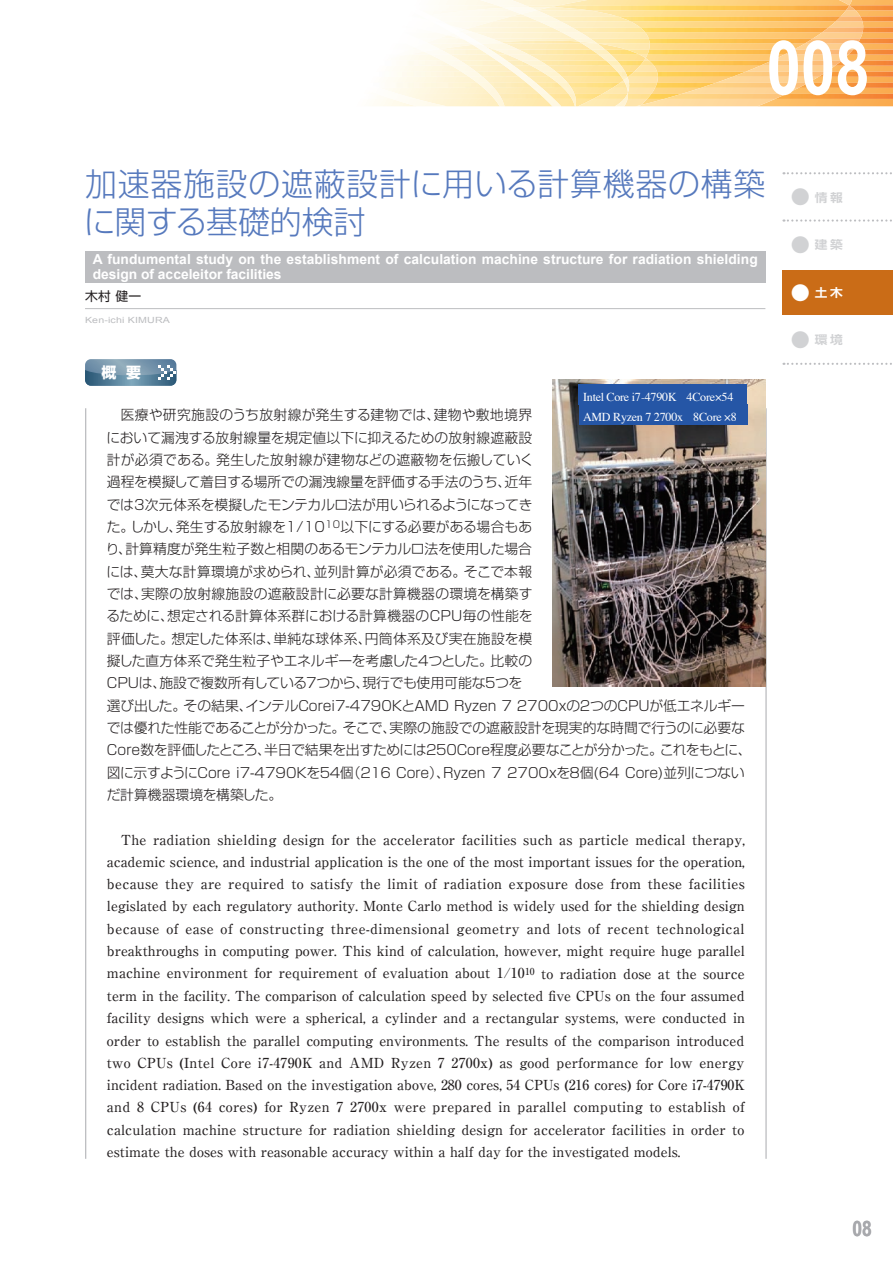
<style>
.page{position:relative;width:893px;height:1263px;background:#fff}
.page>*{position:absolute;margin:0;border:0;box-sizing:border-box;transform-origin:0 0}
.t1{font:700 75.3px "Arial Narrow";color:#fff}
.t2{font:300 31.95px/38.2px "Shin Go Pro";letter-spacing:.025em;color:#5679bd}
.t3{font:700 21.3px "Arial Narrow";color:#a8a9ad}
.t4{font:14.85px "Shin Go Pro Bold 90 pv RKSJ H";color:#fff}
.t5{font:500 13.8px/22.4px "Ryumin Pr 6";color:#231f20;text-align:justify}
.t6{font:300 13.8px/22.4px "Shin Go Pro";color:#231f20}
.t7{font:700 13.8px/14.9px "Arial";letter-spacing:.005em;color:#fff}
.t8{font:12.75px "Shin Go Pro";color:#231f20}
.t9{font:12.15px/20.4px "Times";letter-spacing:-.025em;color:#fff}
.t10{font:700 11.7px "Shin Go Pr 6 De";color:#d1d2d4;scale:1.08 1}
.t11{font:700 11.7px "Shin Go Pr 6 De";color:#fff;scale:1.08 1}
.t12{font:8.55px "Arial";letter-spacing:.015em;color:#bcbdc0;scale:1.25 1}
.s1{font-size:19.2px}
</style>
<div class="page">
<svg style="left:863px;top:0;width:30px;height:106px;background:#fab15a"></svg>
<img style="left:863px;top:5px;width:30px;height:5px">
<img style="left:863px;top:16px;width:30px;height:5px">
<img style="left:863px;top:27px;width:30px;height:5px">
<img style="left:863px;top:39px;width:30px;height:5px">
<img style="left:863px;top:50px;width:30px;height:5px">
<img style="left:863px;top:61px;width:30px;height:5px">
<img style="left:863px;top:72px;width:30px;height:5px">
<img style="left:863px;top:83px;width:30px;height:5px">
<img style="left:863px;top:94px;width:30px;height:5px">
<svg style="left:376px;top:0;width:487px;height:106px;background:#fde0a7"></svg>
<svg style="left:783px;top:363px;width:109px;height:2px"></svg>
<div style="left:782px;top:270px;width:111px;height:44px;background:#ca6c17"></div>
<svg style="left:783px;top:219px;width:109px;height:3px"></svg>
<svg style="left:783px;top:172px;width:109px;height:2px"></svg>
<svg style="left:85px;top:359px;width:91px;height:27px;background:#7092a8"></svg>
<hr style="left:85px;top:408px;width:1px;height:751px;background:#bcbdc0">
<hr style="left:765px;top:408px;width:2px;height:751px;background:#bcbdc0">
<hr style="left:85px;top:308px;width:680px;height:1px;background:#bcbdc0">
<div style="left:85px;top:251px;width:680px;height:32px;background:#bcbdc0"></div>
<img style="left:553px;top:379px;width:212px;height:308px">
<img style="left:569px;top:384px;width:195px;height:42px">
<div style="left:579px;top:384px;width:168px;height:21px;background:#2556a6"></div>
<div style="left:579px;top:405px;width:168px;height:20px;background:#2556a6"></div>
<h1 class="t1" style="left:767px;top:11px;width:104px">008</h1>
<h2 class="t2" style="left:84px;top:161px;width:683px">加速器施設の遮蔽設計に用いる計算機器の構築に関する基礎的検討</h2>
<p class="t7" style="left:93px;top:253px;width:667px">A fundumental study on the establishment of calculation machine structure for radiation shielding design of acceleitor facilities</p>
<p class="t8" style="left:85px;top:286px;width:58px">木村 健一</p>
<p class="t12" style="left:85px;top:314px;width:69px">Ken-ichi KIMURA</p>
<p class="t4" style="left:101px;top:361px;width:41px">概 要</p>
<p class="t6" style="left:106px;top:402px;width:647px;text-indent:15px">医療や研究施設のうち放射線が発生する建物では、建物や敷地境界<br>において漏洩する放射線量を規定値以下に抑えるための放射線遮蔽設<br>計が必須である。発生した放射線が建物などの遮蔽物を伝搬していく<br>過程を模擬して着目する場所での漏洩線量を評価する手法のうち、近年<br>では3次元体系を模擬したモンテカルロ法が用いられるようになってき<br>た。しかし、発生する放射線を1/10<sup>10</sup>以下にする必要がある場合もあ<br>り、計算精度が発生粒子数と相関のあるモンテカルロ法を使用した場合<br>には、莫大な計算環境が求められ、並列計算が必須である。そこで本報<br>では、実際の放射線施設の遮蔽設計に必要な計算機器の環境を構築す<br>るために、想定される計算体系群における計算機器のCPU毎の性能を<br>評価した。想定した体系は、単純な球体系、円筒体系及び実在施設を模<br>擬した直方体系で発生粒子やエネルギーを考慮した4つとした。比較の<br>CPUは、施設で複数所有している７つから、現行でも使用可能な５つを<br>選び出した。その結果、インテルCorei7-4790KとAMD Ryzen 7 2700xの２つのCPUが低エネルギーでは優れた性能であることが分かった。そこで、実際の施設での遮蔽設計を現実的な時間で行うのに必要なCore数を評価したところ、半日で結果を出すためには２５０Core程度必要なことが分かった。これをもとに、図に示すようにCore i7-4790Kを５４個（２１６ Core）、Ryzen 7 2700xを８個(64 Core)並列につないだ計算機器環境を構築した。</p>
<p class="t5" style="left:107px;top:827px;width:640px;text-indent:14px">The radiation shielding design for the accelerator facilities such as particle medical therapy, academic science, and industrial application is the one of the most important issues for the operation, because they are required to satisfy the limit of radiation exposure dose from these facilities legislated by each regulatory authority. Monte Carlo method is widely used for the shielding design because of ease of constructing three-dimensional geometry and lots of recent technological breakthroughs in computing power. This kind of calculation, however, might require huge parallel machine environment for requirement of evaluation about 1/10<sup>10</sup> to radiation dose at the source term in the facility. The comparison of calculation speed by selected five CPUs on the four assumed facility designs which were a spherical, a cylinder and a rectangular systems, were conducted in order to establish the parallel computing environments. The results of the comparison introduced two CPUs (Intel Core i7-4790K and AMD Ryzen 7 2700x) as good performance for low energy incident radiation. Based on the investigation above, 280 cores, 54 CPUs (216 cores) for Core i7-4790K and 8 CPUs (64 cores) for Ryzen 7 2700x were prepared in parallel computing to establish of calculation machine structure for radiation shielding design for accelerator facilities in order to estimate the doses with reasonable accuracy within a half day for the investigated models.</p>
<p class="t9" style="left:583px;top:385px;width:155px">Intel Core i7-4790K 4Core×54<br>AMD Ryzen 7 2700x 8Core ×8</p>
<p class="t10" style="left:791px;top:187px;width:49px"><span class="s1">●</span>情報</p>
<p class="t10" style="left:791px;top:235px;width:49px"><span class="s1">●</span>建築</p>
<p class="t11" style="left:791px;top:283px;width:49px"><span class="s1">●</span>土木</p>
<p class="t10" style="left:791px;top:330px;width:49px"><span class="s1">●</span>環境</p>
<h3 class="t3" style="left:852px;top:1212px;width:21px">08</h3>
</div>
